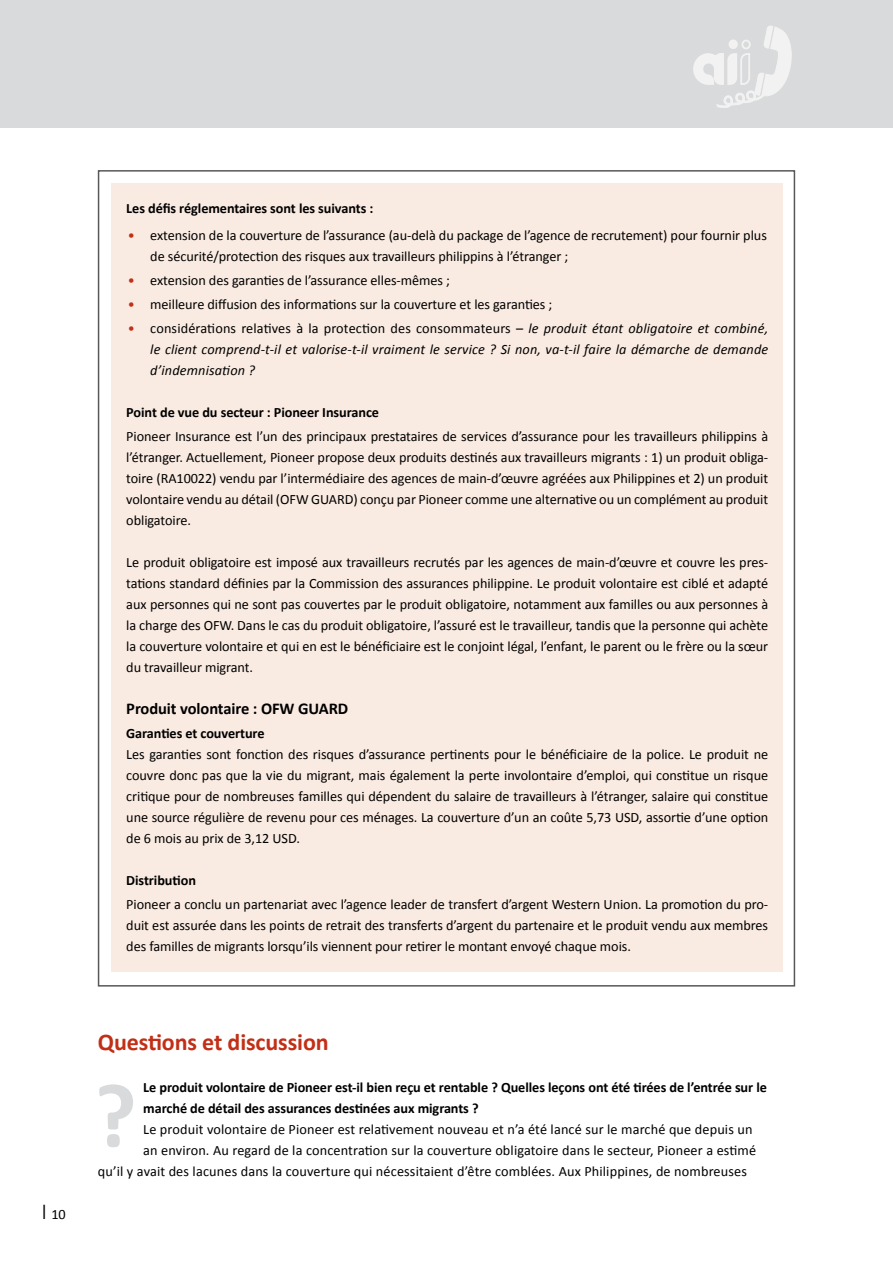
<style>
.page{position:relative;width:893px;height:1263px;background:#fff}
.page>*{position:absolute;margin:0;border:0;box-sizing:border-box;transform-origin:0 0}
.t1{font:700 24px "Calibri";letter-spacing:-.005em;color:#c22f16}
.t2{font:700 16.5px "Calibri";letter-spacing:-.005em;color:#000}
.t3{font:14.25px/21px "Calibri";letter-spacing:-.005em;color:#000;text-align:justify}
.t4{font:700 14.25px/21px "Calibri";letter-spacing:-.005em;color:#000}
.t5{font:italic 14.25px/21px "Calibri";letter-spacing:.01em;color:#000;text-align:justify}
.s1{font-family:"DIN Alternate";font-weight:700}
.s2{color:#c22f16}
.s3{font-style:normal;color:#c22f16}
.s4{font-style:normal}
</style>
<div class="page">
<div style="left:111px;top:183px;width:671px;height:789px;background:#faebe2"></div>
<div style="left:0;top:0;width:893px;height:128px;background:#d9dadb"></div>
<svg style="left:693px;top:26px;width:99px;height:82px"></svg>
<svg style="left:99px;top:1084px;width:34px;height:63px"></svg>
<p class="t3" style="left:37px;top:1203px;width:30px"><span class="s1">︱</span>10</p>
<p class="t4" style="left:126px;top:197px;width:249px">Les défis réglementaires sont les suivants :</p>
<p class="t3" style="left:150px;top:224px;width:618px;text-indent:-23px"><span class="s2">•</span> extension de la couverture de l’assurance (au-delà du package de l’agence de recrutement) pour fournir plus de sécurité/protection des risques aux travailleurs philippins à l’étranger ;</p>
<p class="t3" style="left:128px;top:269px;width:324px"><span class="s2">•</span> extension des garanties de l’assurance elles-mêmes ;</p>
<p class="t3" style="left:128px;top:293px;width:426px"><span class="s2">•</span> meilleure diffusion des informations sur la couverture et les garanties ;</p>
<p class="t5" style="left:150px;top:317px;width:619px;text-indent:-23px"><span class="s3">•</span> <span class="s4">considérations relatives à la protection des consommateurs –</span> le produit étant obligatoire et combiné, le client comprend-t-il et valorise-t-il vraiment le service ? Si non, va-t-il faire la démarche de demande d’indemnisation ?</p>
<p class="t4" style="left:126px;top:401px;width:254px">Point de vue du secteur : Pioneer Insurance</p>
<p class="t3" style="left:126px;top:425px;width:643px">Pioneer Insurance est l’un des principaux prestataires de services d’assurance pour les travailleurs philippins à l’étranger. Actuellement, Pioneer propose deux produits destinés aux travailleurs migrants : 1) un produit obliga&shy;toire (RA10022) vendu par l’intermédiaire des agences de main-d’œuvre agréées aux Philippines et 2) un produit volontaire vendu au détail (OFW GUARD) conçu par Pioneer comme une alternative ou un complément au produit obligatoire.</p>
<p class="t3" style="left:126px;top:551px;width:643px">Le produit obligatoire est imposé aux travailleurs recrutés par les agences de main-d’œuvre et couvre les pres&shy;tations standard définies par la Commission des assurances philippine. Le produit volontaire est ciblé et adapté aux personnes qui ne sont pas couvertes par le produit obligatoire, notamment aux familles ou aux personnes à la charge des OFW. Dans le cas du produit obligatoire, l’assuré est le travailleur, tandis que la personne qui achète la couverture volontaire et qui en est le bénéficiaire est le conjoint légal, l’enfant, le parent ou le frère ou la sœur du travailleur migrant.</p>
<p class="t2" style="left:126px;top:698px;width:224px">Produit volontaire : OFW GUARD</p>
<p class="t4" style="left:126px;top:722px;width:140px">Garanties et couverture</p>
<p class="t3" style="left:126px;top:743px;width:643px">Les garanties sont fonction des risques d’assurance pertinents pour le bénéficiaire de la police. Le produit ne couvre donc pas que la vie du migrant, mais également la perte involontaire d’emploi, qui constitue un risque critique pour de nombreuses familles qui dépendent du salaire de travailleurs à l’étranger, salaire qui constitue une source régulière de revenu pour ces ménages. La couverture d’un an coûte 5,73 USD, assortie d’une option de 6 mois au prix de 3,12 USD.</p>
<p class="t4" style="left:126px;top:869px;width:71px">Distribution</p>
<p class="t3" style="left:126px;top:893px;width:643px">Pioneer a conclu un partenariat avec l’agence leader de transfert d’argent Western Union. La promotion du pro&shy;duit est assurée dans les points de retrait des transferts d’argent du partenaire et le produit vendu aux membres des familles de migrants lorsqu’ils viennent pour retirer le montant envoyé chaque mois.</p>
<h1 class="t1" style="left:98px;top:1026px;width:232px">Questions et discussion</h1>
<p class="t4" style="left:143px;top:1076px;width:625px">Le produit volontaire de Pioneer est-il bien reçu et rentable ? Quelles leçons ont été tirées de l’entrée sur le marché de détail des assurances destinées aux migrants ?</p>
<p class="t3" style="left:143px;top:1118px;width:611px">Le produit volontaire de Pioneer est relativement nouveau et n’a été lancé sur le marché que depuis un</p>
<p class="t3" style="left:143px;top:1139px;width:614px">an environ. Au regard de la concentration sur la couverture obligatoire dans le secteur, Pioneer a estimé</p>
<p class="t3" style="left:98px;top:1160px;width:651px">qu’il y avait des lacunes dans la couverture qui nécessitaient d’être comblées. Aux Philippines, de nombreuses</p>
</div>
